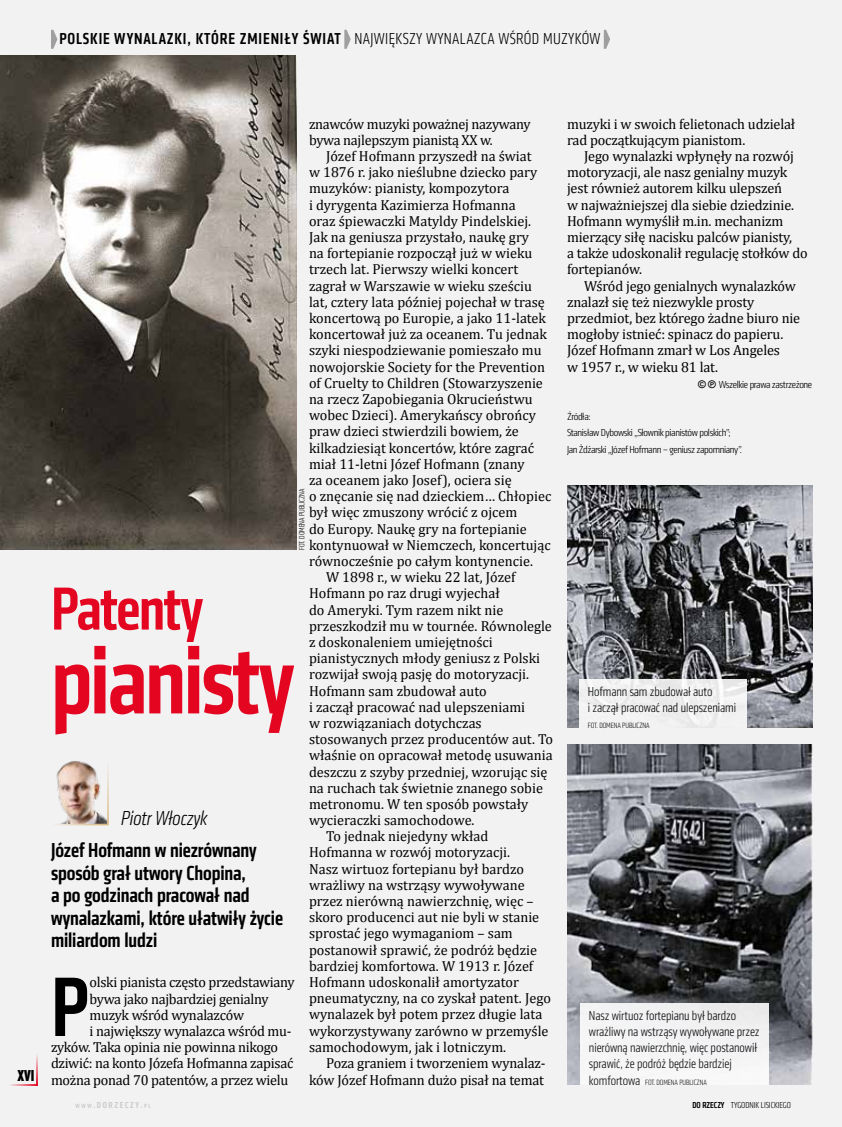
<style>
.page{position:relative;width:842px;height:1127px;background:#f2f2f2}
.page>*{position:absolute;margin:0;border:0;box-sizing:border-box;transform-origin:0 0}
.t1{font:500 condensed 99px "Klavika";letter-spacing:-.025em;color:#e40521}
.t2{font:500 condensed 87.45px "Klavika";color:#000}
.t3{font:500 condensed 63px "Klavika";letter-spacing:-.025em;color:#e40521}
.t4{font:500 condensed 21px/22.5px "Klavika";letter-spacing:-.005em;color:#000}
.t5{font:italic 300 condensed 21px "Klavika";letter-spacing:-.005em;color:#000}
.t6{font:500 condensed 16.5px "Klavika";letter-spacing:.05em;color:#000}
.t7{font:14.55px/16.2px "Cambria";color:#000}
.t8{font:14.55px/16.2px "Cambria";letter-spacing:-.02em;color:#000}
.t9{font:800 condensed 14.55px "Futura";color:#000;scale:.8 1}
.t10{font:300 condensed 13.5px/16.2px "Klavika";letter-spacing:-.005em;color:#000}
.t11{font:300 condensed 10.5px/16.2px "Klavika";letter-spacing:-.03em;color:#000;scale:1.1 1}
.t12{font:300 condensed 9px "Klavika";letter-spacing:-.005em;color:#000}
.t13{font:500 condensed 9px "Klavika";letter-spacing:.18em;color:#cacaca}
.t14{font:300 condensed 7.95px "Klavika";letter-spacing:-.01em;color:#000}
.s1{font-weight:300}
.s2{font-family:"Arial";font-weight:700;font-stretch:normal}
.s3{font-size:13.5px}
.s4{font-size:6.3px}
.s5{font-style:inherit}
.s6{font-weight:500}
</style>
<div class="page">
<img style="left:56px;top:761px;width:51px;height:63px">
<hr style="left:51px;top:824px;width:56px;height:1px;background:#d5b376">
<hr style="left:107px;top:761px;width:2px;height:64px;background:#d5b376">
<img style="left:0;top:55px;width:296px;height:495px">
<img style="left:567px;top:485px;width:245px;height:243px">
<img style="left:567px;top:744px;width:245px;height:340px">
<div style="left:579px;top:679px;width:168px;height:49px;background:#f1f1f2"></div>
<div style="left:580px;top:1003px;width:189px;height:81px;background:#f3f4f5"></div>
<hr style="left:37px;top:1053px;width:1px;height:33px;background:#e40521">
<hr style="left:8px;top:1084px;width:30px;height:2px;background:#e40521">
<svg style="left:51px;top:30px;width:6px;height:19px"></svg>
<svg style="left:344px;top:30px;width:7px;height:19px"></svg>
<svg style="left:604px;top:30px;width:6px;height:19px"></svg>
<p class="t6" style="left:60px;top:28px;width:543px">POLSKIE WYNALAZKI, KTÓRE ZMIENIŁY ŚWIAT <span class="s1">NAJWIĘKSZY WYNALAZCA WŚRÓD MUZYKÓW</span></p>
<p class="t9" style="left:17px;top:1065px;width:23px">XVI</p>
<p class="t8" style="left:309px;top:115px;width:223px">znawców muzyki poważnej nazywany bywa najlepszym pianistą XX w.</p>
<p class="t7" style="left:326px;top:148px;width:207px">Józef Hofmann przyszedł na świat</p>
<p class="t7" style="left:309px;top:164px;width:230px">w 1876 r. jako nieślubne dziecko pary</p>
<p class="t7" style="left:309px;top:180px;width:202px">muzyków: pianisty, kompozytora</p>
<p class="t7" style="left:309px;top:196px;width:208px">i dyrygenta Kazimierza Hofmanna</p>
<p class="t7" style="left:309px;top:213px;width:224px">oraz śpiewaczki Matyldy Pindelskiej.</p>
<p class="t7" style="left:309px;top:229px;width:222px">Jak na geniusza przystało, naukę gry</p>
<p class="t7" style="left:309px;top:245px;width:225px">na fortepianie rozpoczął już w wieku</p>
<p class="t7" style="left:309px;top:261px;width:211px">trzech lat. Pierwszy wielki koncert</p>
<p class="t7" style="left:309px;top:277px;width:224px">zagrał w Warszawie w wieku sześciu</p>
<p class="t7" style="left:309px;top:294px;width:237px">lat, cztery lata później pojechał w trasę</p>
<p class="t7" style="left:309px;top:310px;width:239px">koncertową po Europie, a jako 11-latek</p>
<p class="t7" style="left:309px;top:326px;width:240px">koncertował już za oceanem. Tu jednak</p>
<p class="t7" style="left:309px;top:342px;width:234px">szyki niespodziewanie pomieszało mu</p>
<p class="t7" style="left:309px;top:358px;width:238px">nowojorskie Society for the Prevention</p>
<p class="t7" style="left:309px;top:375px;width:235px">of Cruelty to Children (Stowarzyszenie</p>
<p class="t7" style="left:309px;top:391px;width:225px">na rzecz Zapobiegania Okrucieństwu</p>
<p class="t7" style="left:309px;top:407px;width:228px">wobec Dzieci). Amerykańscy obrońcy</p>
<p class="t7" style="left:309px;top:423px;width:211px">praw dzieci stwierdzili bowiem, że</p>
<p class="t7" style="left:309px;top:439px;width:227px">kilkadziesiąt koncertów, które zagrać</p>
<p class="t7" style="left:309px;top:456px;width:217px">miał 11-letni Józef Hofmann (znany</p>
<p class="t7" style="left:309px;top:472px;width:204px">za oceanem jako Josef), ociera się</p>
<p class="t7" style="left:309px;top:488px;width:244px">o znęcanie się nad dzieckiem… Chłopiec</p>
<p class="t7" style="left:309px;top:504px;width:210px">był więc zmuszony wrócić z ojcem</p>
<p class="t7" style="left:309px;top:520px;width:219px">do Europy. Naukę gry na fortepianie</p>
<p class="t7" style="left:309px;top:537px;width:243px">kontynuował w Niemczech, koncertując</p>
<p class="t7" style="left:309px;top:553px;width:225px">równocześnie po całym kontynencie.</p>
<p class="t7" style="left:326px;top:569px;width:191px">W 1898 r., w wieku 22 lat, Józef</p>
<p class="t7" style="left:309px;top:585px;width:192px">Hofmann po raz drugi wyjechał</p>
<p class="t7" style="left:309px;top:601px;width:196px">do Ameryki. Tym razem nikt nie</p>
<p class="t7" style="left:309px;top:617px;width:244px">przeszkodził mu w tournée. Równolegle</p>
<p class="t7" style="left:309px;top:634px;width:185px">z doskonaleniem umiejętności</p>
<p class="t7" style="left:309px;top:650px;width:233px">pianistycznych młody geniusz z Polski</p>
<p class="t7" style="left:309px;top:666px;width:222px">rozwijał swoją pasję do motoryzacji.</p>
<p class="t7" style="left:309px;top:682px;width:179px">Hofmann sam zbudował auto</p>
<p class="t7" style="left:309px;top:698px;width:218px">i zaczął pracować nad ulepszeniami</p>
<p class="t7" style="left:309px;top:715px;width:174px">w rozwiązaniach dotychczas</p>
<p class="t7" style="left:309px;top:731px;width:245px">stosowanych przez producentów aut. To</p>
<p class="t7" style="left:309px;top:747px;width:245px">właśnie on opracował metodę usuwania</p>
<p class="t7" style="left:309px;top:763px;width:240px">deszczu z szyby przedniej, wzorując się</p>
<p class="t7" style="left:309px;top:779px;width:235px">na ruchach tak świetnie znanego sobie</p>
<p class="t7" style="left:309px;top:796px;width:221px">metronomu. W ten sposób powstały</p>
<p class="t7" style="left:309px;top:812px;width:167px">wycieraczki samochodowe.</p>
<p class="t7" style="left:326px;top:828px;width:164px">To jednak niejedyny wkład</p>
<p class="t7" style="left:309px;top:844px;width:202px">Hofmanna w rozwój motoryzacji.</p>
<p class="t7" style="left:309px;top:860px;width:217px">Nasz wirtuoz fortepianu był bardzo</p>
<p class="t7" style="left:309px;top:877px;width:217px">wrażliwy na wstrząsy wywoływane</p>
<p class="t7" style="left:309px;top:893px;width:226px">przez nierówną nawierzchnię, więc –</p>
<p class="t7" style="left:309px;top:909px;width:232px">skoro producenci aut nie byli w stanie</p>
<p class="t7" style="left:309px;top:925px;width:205px">sprostać jego wymaganiom – sam</p>
<p class="t7" style="left:309px;top:941px;width:230px">postanowił sprawić, że podróż będzie</p>
<p class="t7" style="left:309px;top:958px;width:226px">bardziej komfortowa. W 1913 r. Józef</p>
<p class="t7" style="left:309px;top:974px;width:212px">Hofmann udoskonalił amortyzator</p>
<p class="t7" style="left:309px;top:990px;width:243px">pneumatyczny, na co zyskał patent. Jego</p>
<p class="t7" style="left:309px;top:1006px;width:235px">wynalazek był potem przez długie lata</p>
<p class="t7" style="left:309px;top:1022px;width:241px">wykorzystywany zarówno w przemyśle</p>
<p class="t7" style="left:309px;top:1039px;width:199px">samochodowym, jak i lotniczym.</p>
<p class="t7" style="left:326px;top:1055px;width:221px">Poza graniem i tworzeniem wynalaz-</p>
<p class="t7" style="left:309px;top:1071px;width:237px">ków Józef Hofmann dużo pisał na temat</p>
<p class="t14" style="left:298px;top:550px;width:63px;rotate:-90deg">FOT. DOMENA PUBLICZNA</p>
<h3 class="t3" style="left:51px;top:569px;width:154px">Patenty</h3>
<h1 class="t1" style="left:51px;top:618px;width:245px">pianisty</h1>
<h3 class="t5" style="left:121px;top:807px;width:88px">Piotr Włoczyk</h3>
<h3 class="t4" style="left:51px;top:839px;width:234px">Józef Hofmann w niezrównany sposób grał utwory Chopina,<br>a po godzinach pracował nad wynalazkami, które ułatwiły życie miliardom ludzi</h3>
<h2 class="t2" style="left:51px;top:952px;width:39px">P</h2>
<p class="t8" style="left:90px;top:974px;width:207px">olski pianista często przedstawiany</p>
<p class="t8" style="left:90px;top:990px;width:181px">bywa jako najbardziej genialny</p>
<p class="t8" style="left:90px;top:1006px;width:156px">muzyk wśród wynalazców</p>
<p class="t8" style="left:90px;top:1023px;width:203px">i największy wynalazca wśród mu-</p>
<p class="t8" style="left:51px;top:1039px;width:229px">zyków. Taka opinia nie powinna nikogo</p>
<p class="t8" style="left:51px;top:1055px;width:244px">dziwić: na konto Józefa Hofmanna zapisać</p>
<p class="t8" style="left:51px;top:1071px;width:239px">można ponad 70 patentów, a przez wielu</p>
<p class="t7" style="left:567px;top:115px;width:230px">muzyki i w swoich felietonach udzielał rad początkującym pianistom.</p>
<p class="t7" style="left:567px;top:148px;width:242px;text-indent:17px">Jego wynalazki wpłynęły na rozwój motoryzacji, ale nasz genialny muzyk jest również autorem kilku ulepszeń<br>w najważniejszej dla siebie dziedzinie.<br>Hofmann wymyślił m.in. mechanizm mierzący siłę nacisku palców pianisty,<br>a także udoskonalił regulację stołków do fortepianów.</p>
<p class="t7" style="left:567px;top:277px;width:235px;text-indent:17px">Wśród jego genialnych wynalazków znalazł się też niezwykle prosty przedmiot, bez którego żadne biuro nie mogłoby istnieć: spinacz do papieru.<br>Józef Hofmann zmarł w Los Angeles<br>w 1957 r., w wieku 81 lat.</p>
<p class="t11" style="left:698px;top:376px;width:105px"><span class="s2">© ℗</span> Wszelkie prawa zastrzeżone</p>
<p class="t11" style="left:567px;top:409px;width:160px">Źródła:<br>Stanisław Dybowski „Słownik pianistów polskich”;<br>Jan Żdżarski „Józef Hofmann – geniusz zapomniany”.</p>
<p class="t10" style="left:588px;top:683px;width:150px">Hofmann sam zbudował auto<br>i zaczął pracować nad ulepszeniami</p>
<p class="t14" style="left:588px;top:721px;width:63px">FOT. DOMENA PUBLICZNA</p>
<p class="t10" style="left:589px;top:1007px;width:172px">Nasz wirtuoz fortepianu był bardzo wrażliwy na wstrząsy wywoływane przez nierówną nawierzchnię, więc postanowił sprawić, że podróż będzie bardziej</p>
<p class="t14" style="left:589px;top:1077px;width:119px"><span class="s3">komfortowa</span> FOT. DOMENA PUBLICZNA</p>
<p class="t13" style="left:76px;top:1099px;width:77px"><span class="s4">WWW</span><span class="s5">.</span>DORZECZY<span class="s5">.</span><span class="s4">PL</span></p>
<p class="t12" style="left:692px;top:1099px;width:100px"><span class="s6">DO RZECZY</span> TYGODNIK LISICKIEGO</p>
</div>
